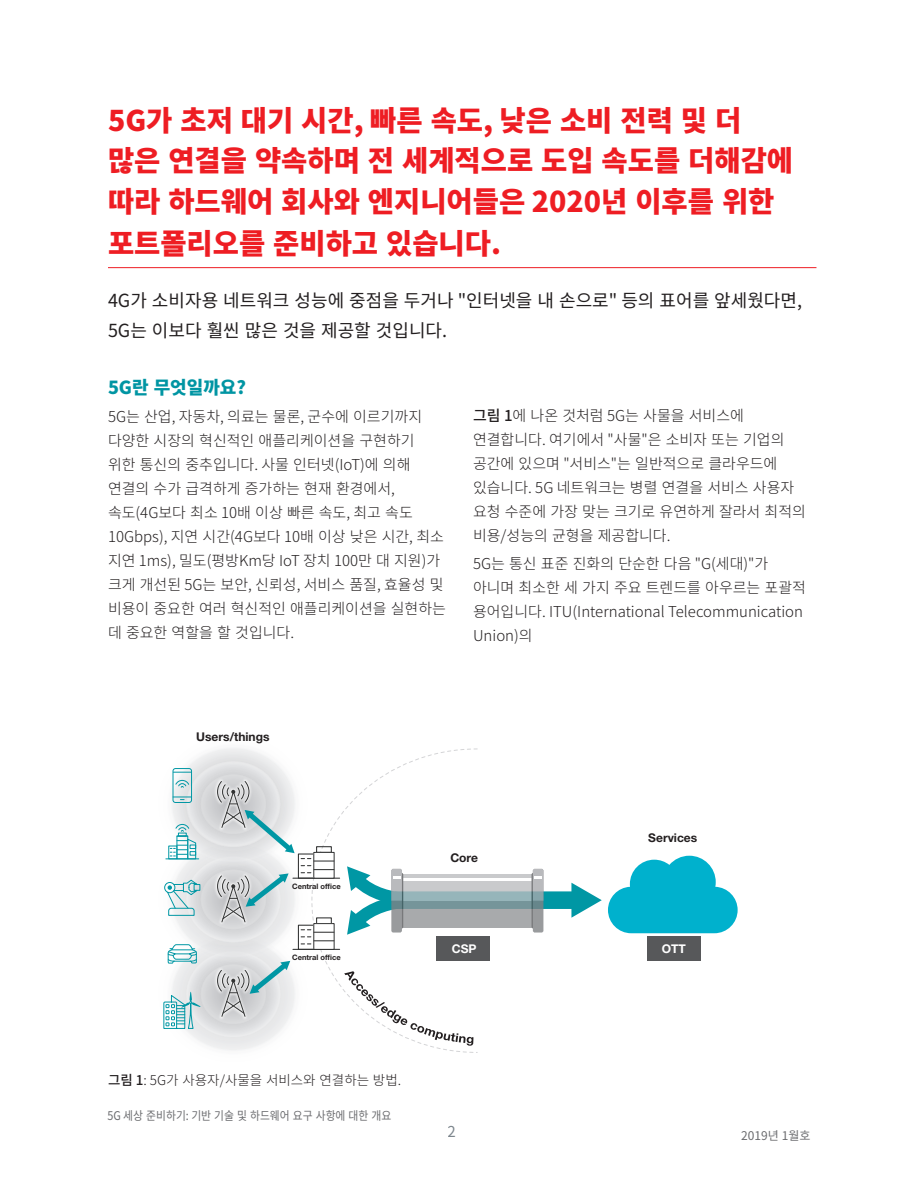
<style>
.page{position:relative;width:918px;height:1188px;background:#fff}
.page>*{position:absolute;margin:0;border:0;box-sizing:border-box;transform-origin:0 0}
.t1{font:800 28.5px/41px "Source Han Sans KR";color:#ee1d23}
.t2{font:18px/30px "Source Han Sans KR";color:#231f20}
.t3{font:800 18px "Source Han Sans KR";color:#0095a3}
.t4{font:300 15px/24px "Source Han Sans KR";color:#231f20}
.t5{font:15px "Source Han Sans KR";color:#7d868d}
.t6{font:300 13.5px "Source Han Sans KR";color:#231f20}
.t7{font:12px "Source Han Sans KR";color:#6c6d70;scale:.9 1}
.t8{font:700 12px "Helvetica Neue LT Std";color:#231f20}
.t9{font:12px "Source Han Sans KR";color:#6c6d70}
.t10{font:700 12px "Helvetica Neue LT Std";color:#fff}
.t11{font:700 7.5px "Helvetica Neue LT Std";color:#231f20}
.s1{font-weight:500}
</style>
<div class="page">
<hr style="left:108px;top:267px;width:708px;height:1px;background:#ee1d23">
<svg style="left:334px;top:749px;width:144px;height:304px"></svg>
<div style="left:395px;top:891px;width:182px;height:18px;background:#0097a4"></div>
<svg style="left:571px;top:883px;width:31px;height:35px"></svg>
<svg style="left:608px;top:856px;width:130px;height:77px"></svg>
<hr style="left:293px;top:878px;width:47px;height:1px;background:#323333">
<svg style="left:446px;top:901px;width:86px;height:26px;background:#98a3a6"></svg>
<svg style="left:446px;top:874px;width:86px;height:27px;background:#b4c1c4"></svg>
<hr style="left:403px;top:878px;width:129px;height:3px;background:#fff">
<svg style="left:532px;top:869px;width:11px;height:64px"></svg>
<svg style="left:340px;top:863px;width:106px;height:75px"></svg>
<div style="left:436px;top:936px;width:54px;height:25px;background:#57585a"></div>
<div style="left:647px;top:936px;width:53px;height:25px;background:#57585a"></div>
<svg style="left:344px;top:971px;width:129px;height:75px"></svg>
<hr style="left:293px;top:949px;width:47px;height:1px;background:#323333">
<svg style="left:163px;top:748px;width:171px;height:303px"></svg>
<h1 class="t1" style="left:108px;top:100px;width:687px">5G가 초저 대기 시간, 빠른 속도, 낮은 소비 전력 및 더 많은 연결을 약속하며 전 세계적으로 도입 속도를 더해감에 따라 하드웨어 회사와 엔지니어들은 2020년 이후를 위한 포트폴리오를 준비하고 있습니다.</h1>
<p class="t2" style="left:108px;top:286px;width:696px">4G가 소비자용 네트워크 성능에 중점을 두거나 "인터넷을 내 손으로" 등의 표어를 앞세웠다면,<br>5G는 이보다 훨씬 많은 것을 제공할 것입니다.</p>
<p class="t3" style="left:108px;top:377px;width:140px">5G란 무엇일까요?</p>
<p class="t4" style="left:108px;top:404px;width:340px">5G는 산업, 자동차, 의료는 물론, 군수에 이르기까지 다양한 시장의 혁신적인 애플리케이션을 구현하기<br>위한 통신의 중추입니다. 사물 인터넷(IoT)에 의해 연결의 수가 급격하게 증가하는 현재 환경에서, 속도(4G보다 최소 10배 이상 빠른 속도, 최고 속도<br>10Gbps), 지연 시간(4G보다 10배 이상 낮은 시간, 최소 지연 1ms), 밀도(평방Km당 IoT 장치 100만 대 지원)가 크게 개선된 5G는 보안, 신뢰성, 서비스 품질, 효율성 및 비용이 중요한 여러 혁신적인 애플리케이션을 실현하는 데 중요한 역할을 할 것입니다.</p>
<p class="t4" style="left:473px;top:403px;width:335px"><span class="s1">그림 1</span>에 나온 것처럼 5G는 사물을 서비스에 연결합니다. 여기에서 "사물"은 소비자 또는 기업의 공간에 있으며 "서비스"는 일반적으로 클라우드에 있습니다. 5G 네트워크는 병렬 연결을 서비스 사용자 요청 수준에 가장 맞는 크기로 유연하게 잘라서 최적의 비용/성능의 균형을 제공합니다.</p>
<p class="t4" style="left:473px;top:552px;width:334px">5G는 통신 표준 진화의 단순한 다음 "G(세대)"가 아니며 최소한 세 가지 주요 트렌드를 아우르는 포괄적 용어입니다. ITU(International Telecommunication<br>Union)의</p>
<p class="t8" style="left:196px;top:729px;width:75px">Users/things</p>
<p class="t11" style="left:292px;top:881px;width:50px">Central office</p>
<p class="t11" style="left:292px;top:952px;width:50px">Central office</p>
<p class="t6" style="left:108px;top:1072px;width:295px"><span class="s1">그림 1</span>: 5G가 사용자/사물을 서비스와 연결하는 방법.</p>
<p class="t7" style="left:107px;top:1109px;width:317px">5G 세상 준비하기: 기반 기술 및 하드웨어 요구 사항에 대한 개요</p>
<p class="t8" style="left:450px;top:850px;width:29px">Core</p>
<p class="t8" style="left:648px;top:830px;width:51px">Services</p>
<p class="t10" style="left:452px;top:942px;width:26px">CSP</p>
<p class="t10" style="left:662px;top:942px;width:26px">OTT</p>
<p class="t5" style="left:448px;top:1124px;width:10px">2</p>
<p class="t9" style="left:741px;top:1129px;width:71px">2019년 1월호</p>
</div>
